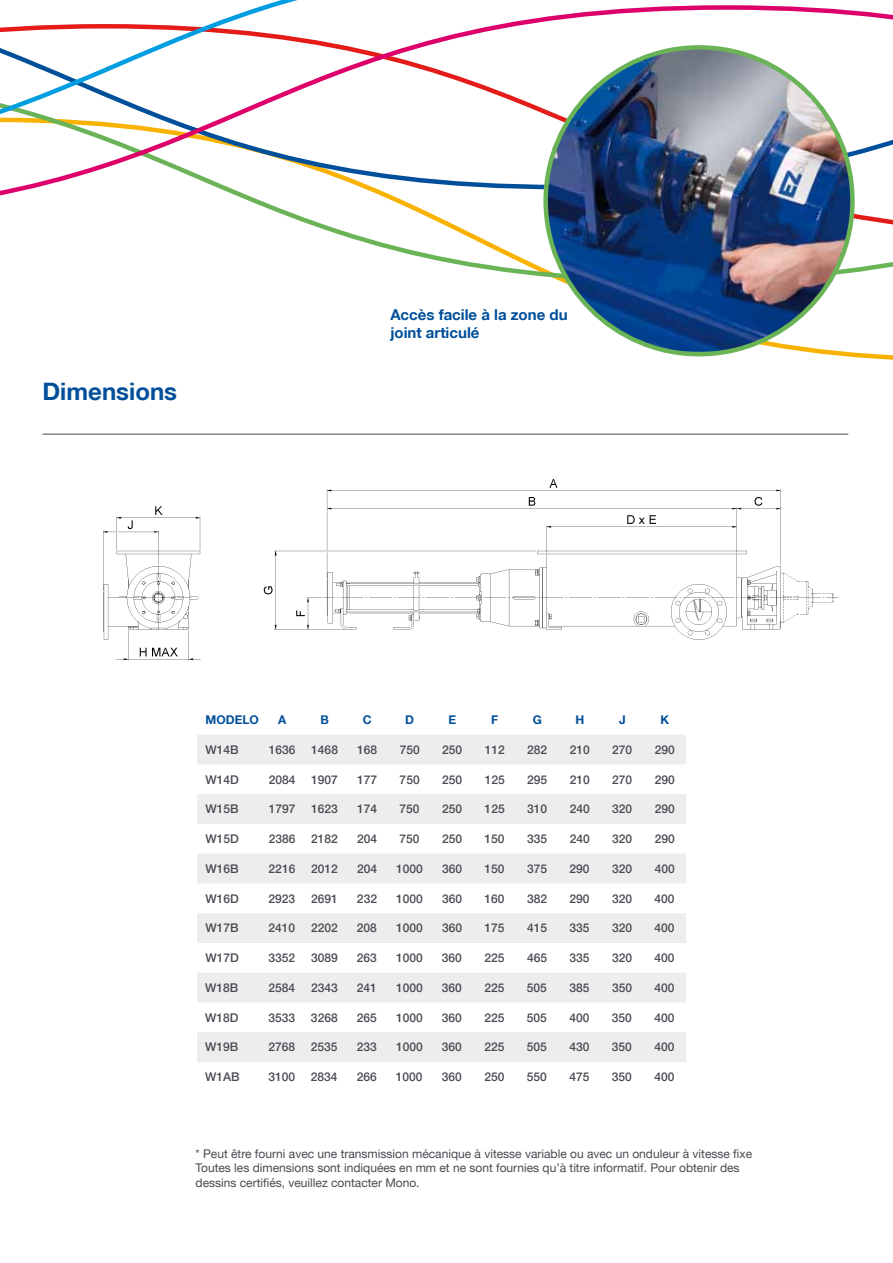
<style>
.page{position:relative;width:893px;height:1263px;background:#fff}
.page>*{position:absolute;margin:0;border:0;box-sizing:border-box;transform-origin:0 0}
.t1{font:700 24px "Helvetica Neue LT";color:#004f9a}
.t2{font:700 15px/18px "Helvetica Neue LT";color:#004f9a}
.t3{font:500 12px "Helvetica Neue LT";color:#494a52}
.t4{font:12px/14.4px "Helvetica Neue LT";color:#494a52}
.t5{font:700 12px "Helvetica Neue LT";color:#004f9a}
</style>
<div class="page">
<svg style="left:295px;top:219px;width:598px;height:58px"></svg>
<svg style="left:0;top:3px;width:893px;height:216px"></svg>
<img style="left:546px;top:47px;width:306px;height:305px">
<hr style="left:43px;top:434px;width:805px;height:1px;background:#494a52">
<img style="left:103px;top:479px;width:736px;height:182px">
<svg style="left:197px;top:735px;width:489px;height:327px;fill:#eceded"></svg>
<h1 class="t1" style="left:43px;top:376px;width:136px">Dimensions</h1>
<p class="t2" style="left:390px;top:306px;width:179px">Accès facile à la zone du joint articulé</p>
<p class="t5" style="left:206px;top:712px;width:55px">MODELO</p>
<p class="t5" style="left:278px;top:712px;width:10px">A</p>
<p class="t5" style="left:320px;top:712px;width:10px">B</p>
<p class="t5" style="left:363px;top:712px;width:10px">C</p>
<p class="t5" style="left:405px;top:712px;width:10px">D</p>
<p class="t5" style="left:448px;top:712px;width:9px">E</p>
<p class="t5" style="left:491px;top:712px;width:9px">F</p>
<p class="t5" style="left:533px;top:712px;width:11px">G</p>
<p class="t5" style="left:575px;top:712px;width:10px">H</p>
<p class="t5" style="left:619px;top:712px;width:8px">J</p>
<p class="t5" style="left:660px;top:712px;width:10px">K</p>
<p class="t3" style="left:206px;top:742px;width:35px">W14B</p>
<p class="t3" style="left:269px;top:742px;width:28px">1636</p>
<p class="t3" style="left:311px;top:742px;width:28px">1468</p>
<p class="t3" style="left:357px;top:742px;width:22px">168</p>
<p class="t3" style="left:400px;top:742px;width:22px">750</p>
<p class="t3" style="left:442px;top:742px;width:22px">250</p>
<p class="t3" style="left:485px;top:742px;width:22px">112</p>
<p class="t3" style="left:527px;top:742px;width:22px">282</p>
<p class="t3" style="left:570px;top:742px;width:22px">210</p>
<p class="t3" style="left:612px;top:742px;width:22px">270</p>
<p class="t3" style="left:655px;top:742px;width:22px">290</p>
<p class="t3" style="left:206px;top:772px;width:35px">W14D</p>
<p class="t3" style="left:269px;top:772px;width:28px">2084</p>
<p class="t3" style="left:311px;top:772px;width:28px">1907</p>
<p class="t3" style="left:357px;top:772px;width:22px">177</p>
<p class="t3" style="left:400px;top:772px;width:22px">750</p>
<p class="t3" style="left:442px;top:772px;width:22px">250</p>
<p class="t3" style="left:485px;top:772px;width:22px">125</p>
<p class="t3" style="left:527px;top:772px;width:22px">295</p>
<p class="t3" style="left:570px;top:772px;width:22px">210</p>
<p class="t3" style="left:612px;top:772px;width:22px">270</p>
<p class="t3" style="left:655px;top:772px;width:22px">290</p>
<p class="t3" style="left:206px;top:802px;width:35px">W15B</p>
<p class="t3" style="left:269px;top:802px;width:28px">1797</p>
<p class="t3" style="left:311px;top:802px;width:28px">1623</p>
<p class="t3" style="left:357px;top:802px;width:22px">174</p>
<p class="t3" style="left:400px;top:802px;width:22px">750</p>
<p class="t3" style="left:442px;top:802px;width:22px">250</p>
<p class="t3" style="left:485px;top:802px;width:22px">125</p>
<p class="t3" style="left:527px;top:802px;width:22px">310</p>
<p class="t3" style="left:570px;top:802px;width:22px">240</p>
<p class="t3" style="left:612px;top:802px;width:22px">320</p>
<p class="t3" style="left:655px;top:802px;width:22px">290</p>
<p class="t3" style="left:205px;top:832px;width:35px">W15D</p>
<p class="t3" style="left:269px;top:832px;width:28px">2386</p>
<p class="t3" style="left:311px;top:832px;width:28px">2182</p>
<p class="t3" style="left:357px;top:832px;width:22px">204</p>
<p class="t3" style="left:400px;top:832px;width:22px">750</p>
<p class="t3" style="left:442px;top:832px;width:22px">250</p>
<p class="t3" style="left:485px;top:832px;width:22px">150</p>
<p class="t3" style="left:527px;top:832px;width:22px">335</p>
<p class="t3" style="left:570px;top:832px;width:22px">240</p>
<p class="t3" style="left:612px;top:832px;width:22px">320</p>
<p class="t3" style="left:655px;top:832px;width:22px">290</p>
<p class="t3" style="left:205px;top:861px;width:35px">W16B</p>
<p class="t3" style="left:269px;top:861px;width:28px">2216</p>
<p class="t3" style="left:311px;top:861px;width:28px">2012</p>
<p class="t3" style="left:357px;top:861px;width:22px">204</p>
<p class="t3" style="left:396px;top:861px;width:28px">1000</p>
<p class="t3" style="left:442px;top:861px;width:22px">360</p>
<p class="t3" style="left:485px;top:861px;width:22px">150</p>
<p class="t3" style="left:527px;top:861px;width:22px">375</p>
<p class="t3" style="left:570px;top:861px;width:22px">290</p>
<p class="t3" style="left:612px;top:861px;width:22px">320</p>
<p class="t3" style="left:655px;top:861px;width:22px">400</p>
<p class="t3" style="left:205px;top:891px;width:35px">W16D</p>
<p class="t3" style="left:269px;top:891px;width:28px">2923</p>
<p class="t3" style="left:311px;top:891px;width:28px">2691</p>
<p class="t3" style="left:357px;top:891px;width:22px">232</p>
<p class="t3" style="left:396px;top:891px;width:28px">1000</p>
<p class="t3" style="left:442px;top:891px;width:22px">360</p>
<p class="t3" style="left:485px;top:891px;width:22px">160</p>
<p class="t3" style="left:527px;top:891px;width:22px">382</p>
<p class="t3" style="left:570px;top:891px;width:22px">290</p>
<p class="t3" style="left:612px;top:891px;width:22px">320</p>
<p class="t3" style="left:655px;top:891px;width:22px">400</p>
<p class="t3" style="left:205px;top:921px;width:35px">W17B</p>
<p class="t3" style="left:269px;top:921px;width:28px">2410</p>
<p class="t3" style="left:311px;top:921px;width:28px">2202</p>
<p class="t3" style="left:357px;top:921px;width:22px">208</p>
<p class="t3" style="left:396px;top:921px;width:28px">1000</p>
<p class="t3" style="left:442px;top:921px;width:22px">360</p>
<p class="t3" style="left:484px;top:921px;width:22px">175</p>
<p class="t3" style="left:527px;top:921px;width:22px">415</p>
<p class="t3" style="left:570px;top:921px;width:22px">335</p>
<p class="t3" style="left:612px;top:921px;width:22px">320</p>
<p class="t3" style="left:655px;top:921px;width:22px">400</p>
<p class="t3" style="left:205px;top:951px;width:35px">W17D</p>
<p class="t3" style="left:269px;top:951px;width:28px">3352</p>
<p class="t3" style="left:311px;top:951px;width:28px">3089</p>
<p class="t3" style="left:357px;top:951px;width:22px">263</p>
<p class="t3" style="left:396px;top:951px;width:28px">1000</p>
<p class="t3" style="left:442px;top:951px;width:22px">360</p>
<p class="t3" style="left:484px;top:951px;width:22px">225</p>
<p class="t3" style="left:527px;top:951px;width:22px">465</p>
<p class="t3" style="left:569px;top:951px;width:22px">335</p>
<p class="t3" style="left:612px;top:951px;width:22px">320</p>
<p class="t3" style="left:655px;top:951px;width:22px">400</p>
<p class="t3" style="left:205px;top:980px;width:35px">W18B</p>
<p class="t3" style="left:268px;top:980px;width:28px">2584</p>
<p class="t3" style="left:311px;top:980px;width:28px">2343</p>
<p class="t3" style="left:357px;top:980px;width:22px">241</p>
<p class="t3" style="left:396px;top:980px;width:28px">1000</p>
<p class="t3" style="left:442px;top:980px;width:22px">360</p>
<p class="t3" style="left:484px;top:980px;width:22px">225</p>
<p class="t3" style="left:527px;top:980px;width:22px">505</p>
<p class="t3" style="left:569px;top:980px;width:22px">385</p>
<p class="t3" style="left:612px;top:980px;width:22px">350</p>
<p class="t3" style="left:654px;top:980px;width:22px">400</p>
<p class="t3" style="left:205px;top:1010px;width:35px">W18D</p>
<p class="t3" style="left:268px;top:1010px;width:28px">3533</p>
<p class="t3" style="left:311px;top:1010px;width:28px">3268</p>
<p class="t3" style="left:357px;top:1010px;width:22px">265</p>
<p class="t3" style="left:396px;top:1010px;width:28px">1000</p>
<p class="t3" style="left:442px;top:1010px;width:22px">360</p>
<p class="t3" style="left:484px;top:1010px;width:22px">225</p>
<p class="t3" style="left:527px;top:1010px;width:22px">505</p>
<p class="t3" style="left:569px;top:1010px;width:22px">400</p>
<p class="t3" style="left:612px;top:1010px;width:22px">350</p>
<p class="t3" style="left:654px;top:1010px;width:22px">400</p>
<p class="t3" style="left:205px;top:1040px;width:35px">W19B</p>
<p class="t3" style="left:268px;top:1040px;width:28px">2768</p>
<p class="t3" style="left:311px;top:1040px;width:28px">2535</p>
<p class="t3" style="left:357px;top:1040px;width:22px">233</p>
<p class="t3" style="left:396px;top:1040px;width:28px">1000</p>
<p class="t3" style="left:442px;top:1040px;width:22px">360</p>
<p class="t3" style="left:484px;top:1040px;width:22px">225</p>
<p class="t3" style="left:527px;top:1040px;width:22px">505</p>
<p class="t3" style="left:569px;top:1040px;width:22px">430</p>
<p class="t3" style="left:612px;top:1040px;width:22px">350</p>
<p class="t3" style="left:654px;top:1040px;width:22px">400</p>
<p class="t3" style="left:205px;top:1070px;width:36px">W1AB</p>
<p class="t3" style="left:268px;top:1070px;width:28px">3100</p>
<p class="t3" style="left:311px;top:1070px;width:28px">2834</p>
<p class="t3" style="left:357px;top:1070px;width:22px">266</p>
<p class="t3" style="left:396px;top:1070px;width:28px">1000</p>
<p class="t3" style="left:442px;top:1070px;width:22px">360</p>
<p class="t3" style="left:484px;top:1070px;width:22px">250</p>
<p class="t3" style="left:527px;top:1070px;width:22px">550</p>
<p class="t3" style="left:569px;top:1070px;width:22px">475</p>
<p class="t3" style="left:612px;top:1070px;width:22px">350</p>
<p class="t3" style="left:654px;top:1070px;width:22px">400</p>
<p class="t4" style="left:196px;top:1146px;width:558px">* Peut être fourni avec une transmission mécanique à vitesse variable ou avec un onduleur à vitesse fixe<br>Toutes les dimensions sont indiquées en mm et ne sont fournies qu’à titre informatif. Pour obtenir des dessins certifiés, veuillez contacter Mono.</p>
</div>
